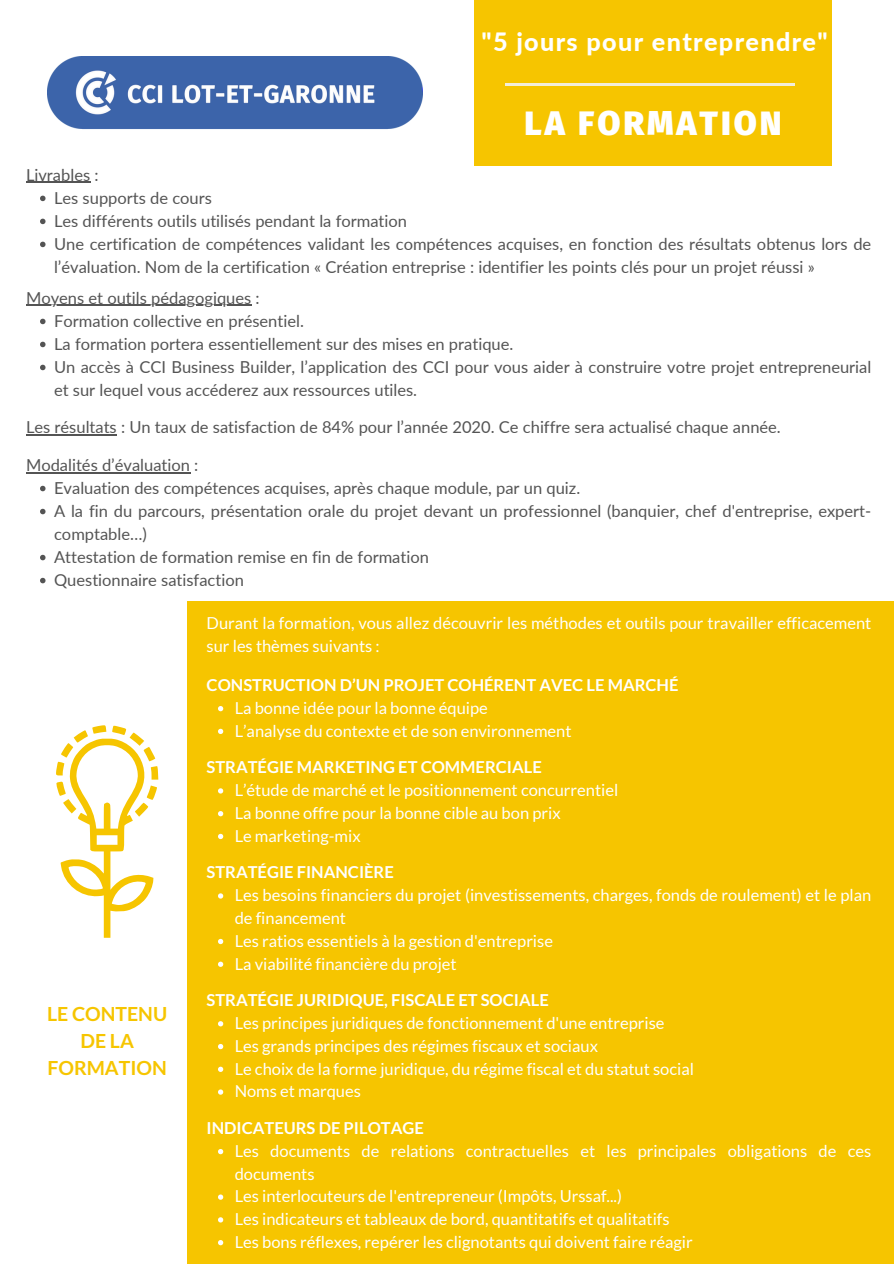
<style>
.page{position:relative;width:894px;height:1264px;background:#fff}
.page>*{position:absolute;margin:0;border:0;box-sizing:border-box;transform-origin:0 0}
.t1{font:900 33.3px "Fira Sans";letter-spacing:.09em;color:#fff}
.t2{font:800 25.2px "Lato";letter-spacing:.055em;color:#fff}
.t3{font:700 19.5px/27px "Lato";color:#f6c500;text-align:center}
.t4{font:16.5px/23px "Lato";color:#545454}
.t5{font:16.5px/22.8px "Lato";color:#fff}
.t6{font:700 16.5px "Lato";color:#fff}
</style>
<div class="page">
<img style="left:48px;top:57px;width:374px;height:73px">
<div style="left:474px;top:0;width:357px;height:165px;background:#f6c500"></div>
<hr style="left:505px;top:83px;width:289px;height:3px;background:#f2eddb">
<svg style="left:56px;top:725px;width:102px;height:212px"></svg>
<hr style="left:26px;top:182px;width:64px;height:1px;background:#545454">
<svg style="left:40px;top:196px;width:5px;height:5px"></svg>
<svg style="left:40px;top:219px;width:5px;height:5px"></svg>
<svg style="left:40px;top:242px;width:5px;height:5px"></svg>
<hr style="left:26px;top:305px;width:225px;height:1px;background:#545454">
<svg style="left:40px;top:319px;width:5px;height:5px"></svg>
<svg style="left:40px;top:342px;width:5px;height:5px"></svg>
<svg style="left:40px;top:365px;width:5px;height:5px"></svg>
<hr style="left:26px;top:434px;width:91px;height:2px;background:#545454">
<hr style="left:26px;top:472px;width:164px;height:1px;background:#545454">
<svg style="left:40px;top:486px;width:5px;height:5px"></svg>
<svg style="left:40px;top:509px;width:5px;height:5px"></svg>
<svg style="left:40px;top:555px;width:5px;height:5px"></svg>
<svg style="left:40px;top:578px;width:5px;height:5px"></svg>
<div style="left:188px;top:601px;width:705px;height:662px;background:#f6c500"></div>
<svg style="left:218px;top:706px;width:5px;height:5px"></svg>
<svg style="left:218px;top:728px;width:5px;height:6px"></svg>
<svg style="left:218px;top:788px;width:5px;height:5px"></svg>
<svg style="left:218px;top:811px;width:5px;height:5px"></svg>
<svg style="left:218px;top:833px;width:5px;height:6px"></svg>
<svg style="left:218px;top:893px;width:5px;height:5px"></svg>
<svg style="left:218px;top:938px;width:5px;height:6px"></svg>
<svg style="left:218px;top:961px;width:5px;height:5px"></svg>
<svg style="left:218px;top:1021px;width:5px;height:5px"></svg>
<svg style="left:218px;top:1043px;width:5px;height:6px"></svg>
<svg style="left:218px;top:1066px;width:5px;height:5px"></svg>
<svg style="left:218px;top:1089px;width:5px;height:5px"></svg>
<svg style="left:218px;top:1149px;width:5px;height:5px"></svg>
<svg style="left:218px;top:1194px;width:5px;height:5px"></svg>
<svg style="left:218px;top:1217px;width:5px;height:5px"></svg>
<svg style="left:218px;top:1240px;width:5px;height:5px"></svg>
<p class="t2" style="left:481px;top:26px;width:347px">"5 jours pour entreprendre"</p>
<p class="t1" style="left:524px;top:104px;width:258px">LA FORMATION</p>
<h1 class="t4" style="left:26px;top:163px;width:74px">Livrables :</h1>
<p class="t4" style="left:54px;top:186px;width:159px">Les supports de cours</p>
<p class="t4" style="left:54px;top:209px;width:354px">Les différents outils utilisés pendant la formation</p>
<p class="t4" style="left:54px;top:232px;width:818px">Une certification de compétences validant les compétences acquises, en fonction des résultats obtenus lors de l’évaluation. Nom de la certification « Création entreprise : identifier les points clés pour un projet réussi »</p>
<p class="t4" style="left:26px;top:286px;width:235px">Moyens et outils pédagogiques :</p>
<p class="t4" style="left:54px;top:309px;width:251px">Formation collective en présentiel.</p>
<p class="t4" style="left:54px;top:332px;width:460px">La formation portera essentiellement sur des mises en pratique.</p>
<p class="t4" style="left:54px;top:355px;width:818px">Un accès à CCI Business Builder, l’application des CCI pour vous aider à construire votre projet entrepreneurial et sur lequel vous accéderez aux ressources utiles.</p>
<p class="t4" style="left:26px;top:415px;width:756px">Les résultats : Un taux de satisfaction de 84% pour l’année 2020. Ce chiffre sera actualisé chaque année.</p>
<p class="t4" style="left:26px;top:453px;width:174px">Modalités d’évaluation :</p>
<p class="t4" style="left:54px;top:476px;width:527px">Evaluation des compétences acquises, après chaque module, par un quiz.</p>
<p class="t4" style="left:54px;top:499px;width:818px">A la fin du parcours, présentation orale du projet devant un professionnel (banquier, chef d'entreprise, expert&shy;comptable…)</p>
<p class="t4" style="left:54px;top:545px;width:376px">Attestation de formation remise en fin de formation</p>
<p class="t4" style="left:54px;top:568px;width:191px">Questionnaire satisfaction</p>
<p class="t3" style="left:47px;top:1000px;width:122px">LE CONTENU<br>DE LA<br>FORMATION</p>
<p class="t5" style="left:206px;top:611px;width:666px">Durant la formation, vous allez découvrir les méthodes et outils pour travailler efficacement sur les thèmes suivants :</p>
<p class="t6" style="left:206px;top:675px;width:473px">CONSTRUCTION D’UN PROJET COHÉRENT AVEC LE MARCHÉ</p>
<p class="t5" style="left:234px;top:696px;width:338px">La bonne idée pour la bonne équipe<br>L’analyse du contexte et de son environnement</p>
<p class="t6" style="left:206px;top:757px;width:336px">STRATÉGIE MARKETING ET COMMERCIALE</p>
<p class="t5" style="left:234px;top:778px;width:385px">L’étude de marché et le positionnement concurrentiel<br>La bonne offre pour la bonne cible au bon prix<br>Le marketing-mix</p>
<p class="t6" style="left:206px;top:862px;width:189px">STRATÉGIE FINANCIÈRE</p>
<p class="t5" style="left:234px;top:883px;width:638px">Les besoins financiers du projet (investissements, charges, fonds de roulement) et le plan de financement<br>Les ratios essentiels à la gestion d'entreprise<br>La viabilité financière du projet</p>
<p class="t6" style="left:206px;top:990px;width:343px">STRATÉGIE JURIDIQUE, FISCALE ET SOCIALE</p>
<p class="t5" style="left:234px;top:1011px;width:460px">Les principes juridiques de fonctionnement d'une entreprise<br>Les grands principes des régimes fiscaux et sociaux<br>Le choix de la forme juridique, du régime fiscal et du statut social Noms et marques</p>
<p class="t6" style="left:206px;top:1117px;width:218px">INDICATEURS DE PILOTAGE</p>
<p class="t5" style="left:234px;top:1139px;width:638px">Les documents de relations contractuelles et les principales obligations de ces documents<br>Les interlocuteurs de l'entrepreneur (Impôts, Urssaf...)<br>Les indicateurs et tableaux de bord, quantitatifs et qualitatifs<br>Les bons réflexes, repérer les clignotants qui doivent faire réagir</p>
</div>
